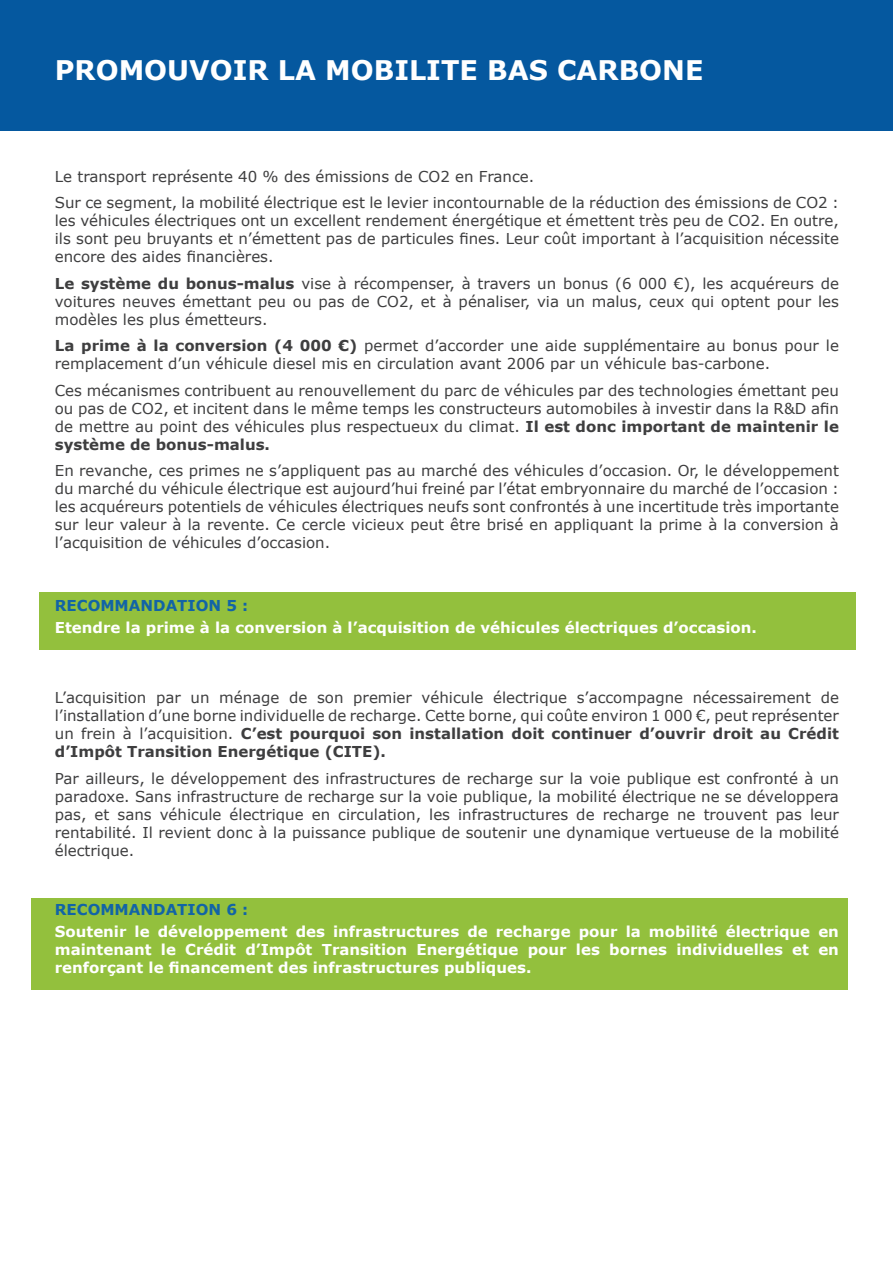
<style>
.page{position:relative;width:893px;height:1263px;background:#fff}
.page>*{position:absolute;margin:0;border:0;box-sizing:border-box;transform-origin:0 0}
.t1{font:700 27px "Verdana";color:#fff}
.t2{font:15px/18px "Verdana";color:#3e3e3f;text-align:justify}
.t3{font:700 15px/18px "Verdana";color:#fff;text-align:justify}
.t4{font:700 15px "Verdana";color:#1264a6}
.s1{font-weight:700}
</style>
<div class="page">
<div style="left:0;top:0;width:893px;height:130px;background:#05589f"></div>
<div style="left:31px;top:898px;width:817px;height:91px;background:#93c03d"></div>
<div style="left:39px;top:593px;width:816px;height:57px;background:#93c03d"></div>
<h1 class="t1" style="left:55px;top:51px;width:650px">PROMOUVOIR LA MOBILITE BAS CARBONE</h1>
<p class="t2" style="left:55px;top:163px;width:786px;line-height:26.5px">Le transport représente 40 % des émissions de CO2 en France.<br>Sur ce segment, la mobilité électrique est le levier incontournable de la réduction des émissions de CO2 :</p>
<p class="t2" style="left:55px;top:211px;width:786px">les véhicules électriques ont un excellent rendement énergétique et émettent très peu de CO2. En outre, ils sont peu bruyants et n’émettent pas de particules fines. Leur coût important à l’acquisition nécessite encore des aides financières.</p>
<p class="t2" style="left:55px;top:274px;width:786px"><span class="s1">Le système du bonus-malus</span> vise à récompenser, à travers un bonus (6 000 €), les acquéreurs de voitures neuves émettant peu ou pas de CO2, et à pénaliser, via un malus, ceux qui optent pour les modèles les plus émetteurs.</p>
<p class="t2" style="left:55px;top:336px;width:786px"><span class="s1">La prime à la conversion (4 000 €)</span> permet d’accorder une aide supplémentaire au bonus pour le remplacement d’un véhicule diesel mis en circulation avant 2006 par un véhicule bas-carbone.</p>
<p class="t2" style="left:55px;top:381px;width:786px">Ces mécanismes contribuent au renouvellement du parc de véhicules par des technologies émettant peu ou pas de CO2, et incitent dans le même temps les constructeurs automobiles à investir dans la R&amp;D afin de mettre au point des véhicules plus respectueux du climat. <span class="s1">Il est donc important de maintenir le système de bonus-malus.</span></p>
<p class="t2" style="left:55px;top:461px;width:786px">En revanche, ces primes ne s’appliquent pas au marché des véhicules d’occasion. Or, le développement du marché du véhicule électrique est aujourd’hui freiné par l’état embryonnaire du marché de l’occasion : les acquéreurs potentiels de véhicules électriques neufs sont confrontés à une incertitude très importante sur leur valeur à la revente. Ce cercle vicieux peut être brisé en appliquant la prime à la conversion à l’acquisition de véhicules d’occasion.</p>
<p class="t4" style="left:55px;top:595px;width:195px">RECOMMANDATION 5 :</p>
<p class="t3" style="left:55px;top:618px;width:704px">Etendre la prime à la conversion à l’acquisition de véhicules électriques d’occasion.</p>
<p class="t2" style="left:55px;top:688px;width:786px">L’acquisition par un ménage de son premier véhicule électrique s’accompagne nécessairement de l’installation d’une borne individuelle de recharge. Cette borne, qui coûte environ 1 000 €, peut représenter un frein à l’acquisition. <span class="s1">C’est pourquoi son installation doit continuer d’ouvrir droit au Crédit d’Impôt Transition Energétique (CITE).</span></p>
<p class="t2" style="left:55px;top:769px;width:786px">Par ailleurs, le développement des infrastructures de recharge sur la voie publique est confronté à un paradoxe. Sans infrastructure de recharge sur la voie publique, la mobilité électrique ne se développera pas, et sans véhicule électrique en circulation, les infrastructures de recharge ne trouvent pas leur rentabilité. Il revient donc à la puissance publique de soutenir une dynamique vertueuse de la mobilité électrique.</p>
<p class="t4" style="left:55px;top:898px;width:195px">RECOMMANDATION 6 :</p>
<p class="t3" style="left:55px;top:922px;width:786px">Soutenir le développement des infrastructures de recharge pour la mobilité électrique en maintenant le Crédit d’Impôt Transition Energétique pour les bornes individuelles et en renforçant le financement des infrastructures publiques.</p>
</div>
